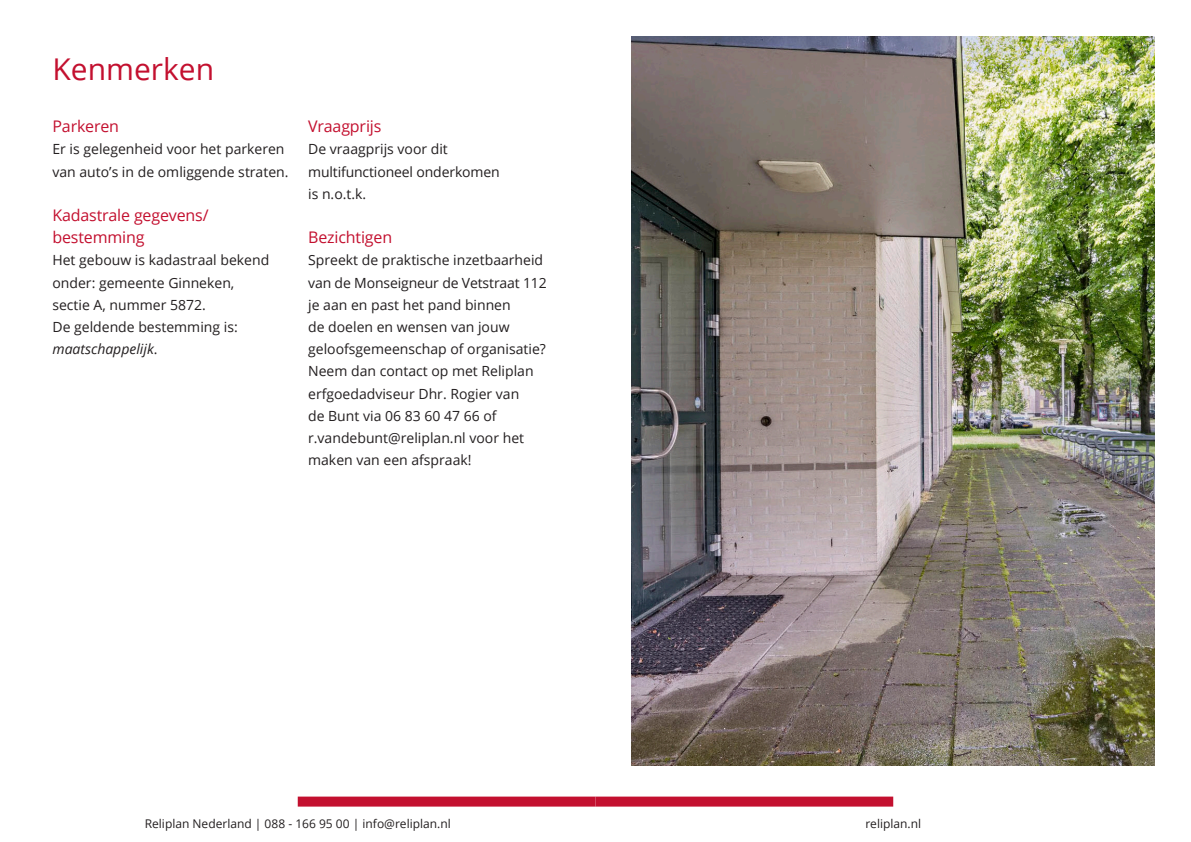
<style>
.page{position:relative;width:1191px;height:842px;background:#fff}
.page>*{position:absolute;margin:0;border:0;box-sizing:border-box;transform-origin:0 0}
.t1{font:30px "Open Sans";color:#c3102f}
.t2{font:16px/22.2px "Open Sans";letter-spacing:-.01em;color:#c3102f}
.t3{font:14px/22.2px "Open Sans";color:#231f20}
.t4{font:12px "Open Sans";color:#231f20}
.s1{font-style:italic}
</style>
<div class="page">
<div style="left:298px;top:796px;width:297px;height:10px;background:#c3102f"></div>
<div style="left:595px;top:796px;width:298px;height:10px;background:#c3102f"></div>
<img style="left:631px;top:36px;width:523px;height:729px">
<p class="t1" style="left:52px;top:49px;width:163px">Kenmerken</p>
<p class="t2" style="left:52px;top:115px;width:68px">Parkeren</p>
<p class="t3" style="left:52px;top:138px;width:238px">Er is gelegenheid voor het parkeren van auto’s in de omliggende straten.</p>
<p class="t2" style="left:52px;top:204px;width:158px">Kadastrale gegevens/ bestemming</p>
<p class="t3" style="left:52px;top:249px;width:218px">Het gebouw is kadastraal bekend onder: gemeente Ginneken, sectie A, nummer 5872.</p>
<p class="t3" style="left:52px;top:315px;width:187px">De geldende bestemming is: <span class="s1">maatschappelijk</span>.</p>
<p class="t2" style="left:308px;top:115px;width:75px">Vraagprijs</p>
<p class="t3" style="left:308px;top:138px;width:193px">De vraagprijs voor dit multifunctioneel onderkomen is n.o.t.k.</p>
<p class="t2" style="left:308px;top:226px;width:85px">Bezichtigen</p>
<p class="t3" style="left:308px;top:249px;width:240px">Spreekt de praktische inzetbaarheid van de Monseigneur de Vetstraat 112 je aan en past het pand binnen<br>de doelen en wensen van jouw geloofsgemeenschap of organisatie?<br>Neem dan contact op met Reliplan erfgoedadviseur Dhr. Rogier van<br>de Bunt via 06 83 60 47 66 of r.vandebunt@reliplan.nl voor het maken van een afspraak!</p>
<p class="t4" style="left:145px;top:815px;width:307px">Reliplan Nederland | 088 - 166 95 00 | info@reliplan.nl</p>
<p class="t4" style="left:865px;top:815px;width:57px">reliplan.nl</p>
</div>
